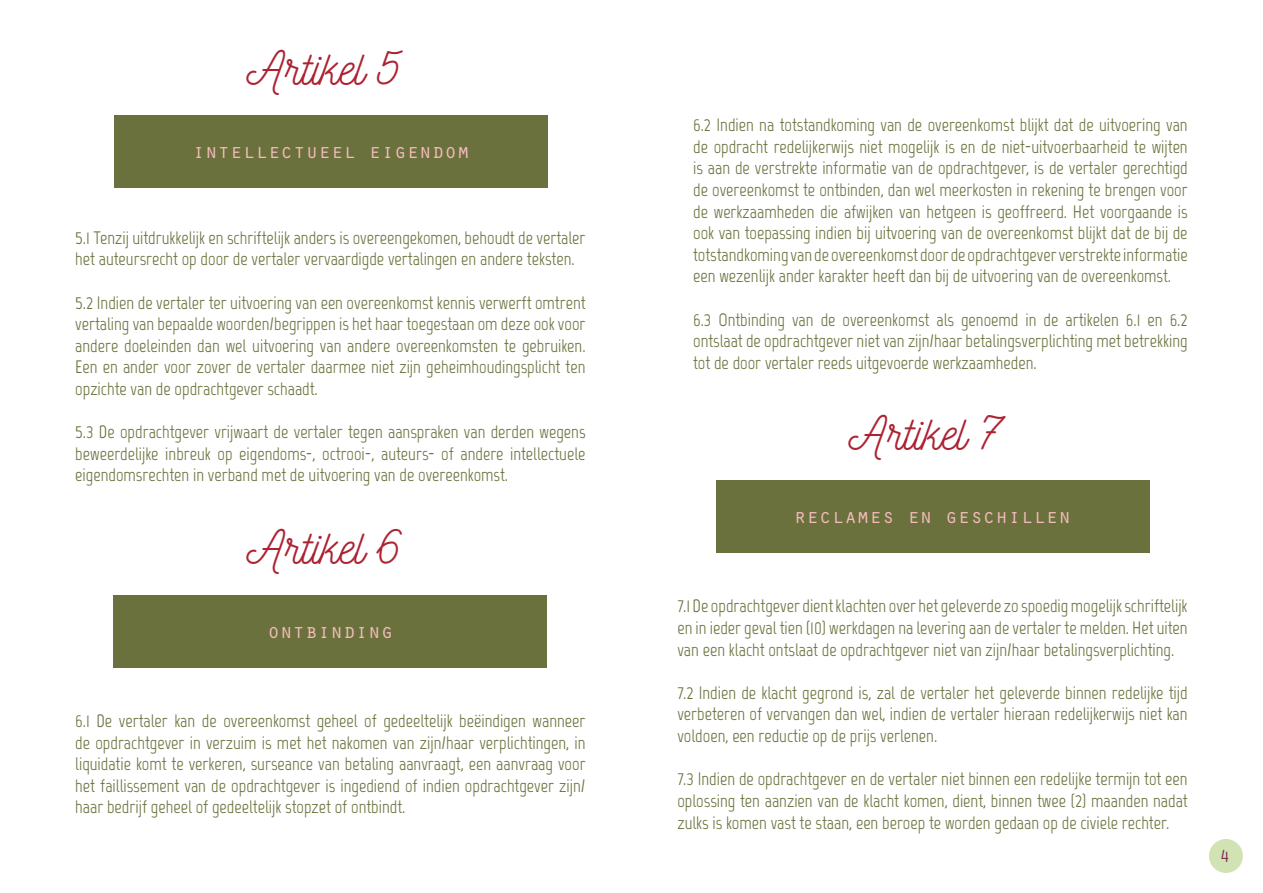
<style>
.page{position:relative;width:1263px;height:893px;background:#fff}
.page>*{position:absolute;margin:0;border:0;box-sizing:border-box;transform-origin:0 0}
.t1{font:47.7px "Nickainley";color:#ac2332}
.t2{font:21px "Orator Std";color:#f4bbbd}
.t3{font:18px/21.6px "Marvel";color:#6b713c;text-align:justify}
.t4{font:18px "Orator Std";color:#7d3152}
</style>
<div class="page">
<div style="left:1209px;top:839px;width:34px;height:34px;background:#d1e3b3;border-radius:50%"></div>
<div style="left:114px;top:115px;width:434px;height:72px;background:#6b713c"></div>
<div style="left:114px;top:595px;width:433px;height:72px;background:#6b713c"></div>
<div style="left:716px;top:480px;width:433px;height:73px;background:#6b713c"></div>
<p class="t1" style="left:246px;top:37px;width:156px">Artikel 5</p>
<p class="t2" style="left:192px;top:136px;width:279px">intellectueel eigendom</p>
<p class="t3" style="left:75px;top:227px;width:512px">5.1 Tenzij uitdrukkelijk en schriftelijk anders is overeengekomen, behoudt de vertaler het auteursrecht op door de vertaler vervaardigde vertalingen en andere teksten.</p>
<p class="t3" style="left:75px;top:292px;width:512px">5.2 Indien de vertaler ter uitvoering van een overeenkomst kennis verwerft omtrent vertaling van bepaalde woorden/begrippen is het haar toegestaan om deze ook voor andere doeleinden dan wel uitvoering van andere overeenkomsten te gebruiken.<br>Een en ander voor zover de vertaler daarmee niet zijn geheimhoudingsplicht ten opzichte van de opdrachtgever schaadt.</p>
<p class="t3" style="left:75px;top:421px;width:512px">5.3 De opdrachtgever vrijwaart de vertaler tegen aanspraken van derden wegens beweerdelijke inbreuk op eigendoms-, octrooi-, auteurs- of andere intellectuele eigendomsrechten in verband met de uitvoering van de overeenkomst.</p>
<p class="t1" style="left:246px;top:516px;width:157px">Artikel 6</p>
<p class="t2" style="left:267px;top:616px;width:127px">ontbinding</p>
<p class="t3" style="left:75px;top:710px;width:512px">6.1 De vertaler kan de overeenkomst geheel of gedeeltelijk beëindigen wanneer de opdrachtgever in verzuim is met het nakomen van zijn/haar verplichtingen, in liquidatie komt te verkeren, surseance van betaling aanvraagt, een aanvraag voor het faillissement van de opdrachtgever is ingediend of indien opdrachtgever zijn/ haar bedrijf geheel of gedeeltelijk stopzet of ontbindt.</p>
<p class="t3" style="left:693px;top:114px;width:496px">6.2 Indien na totstandkoming van de overeenkomst blijkt dat de uitvoering van de opdracht redelijkerwijs niet mogelijk is en de niet-uitvoerbaarheid te wijten is aan de verstrekte informatie van de opdrachtgever, is de vertaler gerechtigd de overeenkomst te ontbinden, dan wel meerkosten in rekening te brengen voor de werkzaamheden die afwijken van hetgeen is geoffreerd. Het voorgaande is ook van toepassing indien bij uitvoering van de overeenkomst blijkt dat de bij de totstandkoming van de overeenkomst door de opdrachtgever verstrekte informatie een wezenlijk ander karakter heeft dan bij de uitvoering van de overeenkomst.</p>
<p class="t3" style="left:693px;top:308px;width:496px">6.3 Ontbinding van de overeenkomst als genoemd in de artikelen 6.1 en 6.2 ontslaat de opdrachtgever niet van zijn/haar betalingsverplichting met betrekking tot de door vertaler reeds uitgevoerde werkzaamheden.</p>
<p class="t1" style="left:848px;top:402px;width:155px">Artikel 7</p>
<p class="t2" style="left:794px;top:501px;width:279px">reclames en geschillen</p>
<p class="t3" style="left:677px;top:595px;width:512px">7.1 De opdrachtgever dient klachten over het geleverde zo spoedig mogelijk schriftelijk en in ieder geval tien (10) werkdagen na levering aan de vertaler te melden. Het uiten van een klacht ontslaat de opdrachtgever niet van zijn/haar betalingsverplichting.</p>
<p class="t3" style="left:677px;top:682px;width:512px">7.2 Indien de klacht gegrond is, zal de vertaler het geleverde binnen redelijke tijd verbeteren of vervangen dan wel, indien de vertaler hieraan redelijkerwijs niet kan voldoen, een reductie op de prijs verlenen.</p>
<p class="t3" style="left:677px;top:768px;width:512px">7.3 Indien de opdrachtgever en de vertaler niet binnen een redelijke termijn tot een oplossing ten aanzien van de klacht komen, dient, binnen twee (2) maanden nadat zulks is komen vast te staan, een beroep te worden gedaan op de civiele rechter.</p>
<p class="t4" style="left:1219px;top:843px;width:12px">4</p>
</div>
